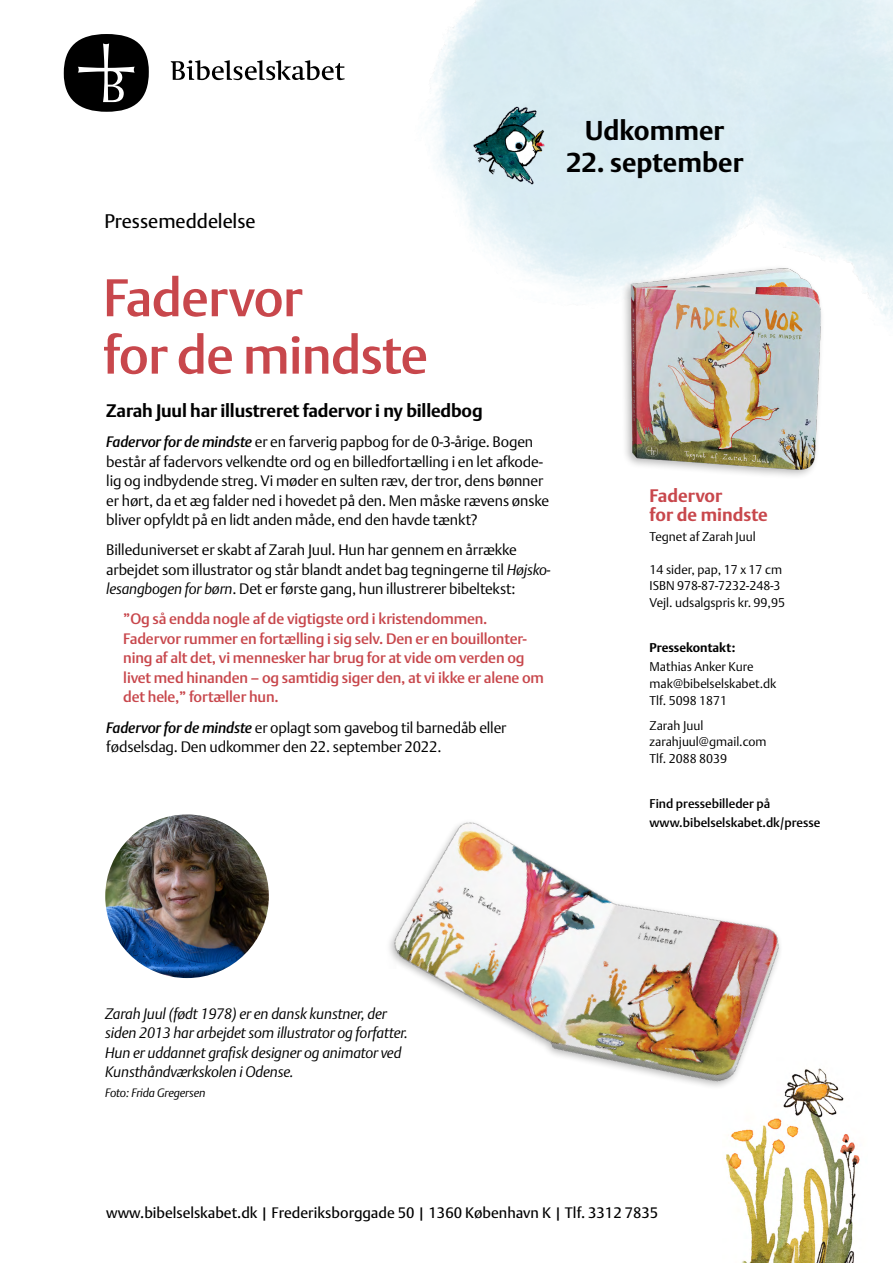
<style>
.page{position:relative;width:893px;height:1263px;background:#fff}
.page>*{position:absolute;margin:0;border:0;box-sizing:border-box;transform-origin:0 0}
.t1{font:500 52.35px "DTL Argo TOT";letter-spacing:-.015em;color:#c8474c}
.t2{font:700 27px "DTL Argo TOT";color:#000}
.t3{font:19.5px "DTL Argo TOT";color:#000}
.Brød{font:700 18px "DTL Argo TOT";letter-spacing:-.01em;color:#000}
.Specs{font:700 18px/19.5px "DTL Argo TOT";color:#c8474c}
.Brød-2{font:300 15px/19.5px "DTL Argo TOT";letter-spacing:-.01em;color:#000}
.Brød-3{font:500 15px/19.5px "DTL Argo TOT";letter-spacing:-.01em;color:#c8474c}
.t4{font:italic 300 15px/19.5px "DTL Argo TOT";letter-spacing:-.01em;color:#000}
.t5{font:15px "DTL Argo TOT";color:#000}
.Specs-2{font:300 12.6px/16.8px "DTL Argo TOT";color:#000}
.t6{font:500 12.6px/18.1px "DTL Argo TOT";color:#000}
.t7{font:700 12.6px "DTL Argo TOT";color:#000}
.t8{font:italic 300 12px "DTL Argo TOT";letter-spacing:-.01em;color:#000}
.s1{font-weight:500;font-style:italic}
.s2{font-style:italic}
</style>
<div class="page">
<svg style="left:171px;top:60px;width:174px;height:20px"></svg>
<div style="left:64px;top:34px;width:85px;height:78px;background:#000;border-radius:50%"></div>
<svg style="left:78px;top:43px;width:57px;height:59px"></svg>
<img style="left:742px;top:1237px;width:113px;height:26px">
<img style="left:612px;top:256px;width:231px;height:222px">
<img style="left:105px;top:814px;width:164px;height:164px;border-radius:82px">
<img style="left:389px;top:822px;width:471px;height:415px">
<img style="left:440px;top:66px;width:162px;height:153px">
<p class="t3" style="left:104px;top:209px;width:153px">Pressemeddelelse</p>
<p class="t2" style="left:585px;top:115px;width:141px">Udkommer</p>
<p class="t2" style="left:566px;top:146px;width:179px">22. september</p>
<p class="t1" style="left:103px;top:266px;width:201px">Fadervor</p>
<p class="t1" style="left:103px;top:324px;width:327px">for de mindste</p>
<p class="Brød" style="left:106px;top:400px;width:378px">Zarah Juul har illustreret fadervor i ny billedbog</p>
<p class="Brød-2" style="left:106px;top:432px;width:444px"><span class="s1">Fadervor for de mindste</span> er en farverig papbog for de 0-3-årige. Bogen består af fadervors velkendte ord og en billedfortælling i en let afkode&shy;lig og indbydende streg. Vi møder en sulten ræv, der tror, dens bønner er hørt, da et æg falder ned i hovedet på den. Men måske rævens ønske bliver opfyldt på en lidt anden måde, end den havde tænkt?</p>
<p class="Brød-2" style="left:106px;top:540px;width:446px">Billeduniverset er skabt af Zarah Juul. Hun har gennem en årrække arbejdet som illustrator og står blandt andet bag tegningerne til <span class="s2">Højsko&shy;lesangbogen for børn</span>. Det er første gang, hun illustrerer bibeltekst:</p>
<p class="Brød-3" style="left:123px;top:609px;width:422px">”Og så endda nogle af de vigtigste ord i kristendommen.<br>Fadervor rummer en fortælling i sig selv. Den er en bouillonter&shy;ning af alt det, vi mennesker har brug for at vide om verden og livet med hinanden – og samtidig siger den, at vi ikke er alene om det hele,” fortæller hun.</p>
<p class="Brød-2" style="left:106px;top:718px;width:402px"><span class="s1">Fadervor for de mindste</span> er oplagt som gavebog til barnedåb eller fødselsdag. Den udkommer den 22. september 2022.</p>
<p class="Specs" style="left:649px;top:486px;width:120px">Fadervor<br>for de mindste</p>
<p class="Specs-2" style="left:649px;top:529px;width:108px">Tegnet af Zarah Juul</p>
<p class="Specs-2" style="left:649px;top:561px;width:137px">14 sider, pap, 17 x 17 cm<br>ISBN 978-87-7232-248-3<br>Vejl. udsalgspris kr. 99,95</p>
<p class="t7" style="left:649px;top:640px;width:87px">Pressekontakt:</p>
<p class="Specs-2" style="left:649px;top:659px;width:128px">Mathias Anker Kure mak@bibelselskabet.dk<br>Tlf. 5098 1871</p>
<p class="Specs-2" style="left:649px;top:717px;width:118px">Zarah Juul zarahjuul@gmail.com<br>Tlf. 2088 8039</p>
<p class="t6" style="left:649px;top:795px;width:172px">Find pressebilleder på www.bibelselskabet.dk/presse</p>
<p class="t4" style="left:105px;top:1003px;width:304px">Zarah Juul (født 1978) er en dansk kunstner, der siden 2013 har arbejdet som illustrator og forfatter.<br>Hun er uddannet grafisk designer og animator ved Kunsthåndværkskolen i Odense.</p>
<p class="t8" style="left:105px;top:1085px;width:102px">Foto: Frida Gregersen</p>
<p class="t5" style="left:106px;top:1203px;width:553px">www.bibelselskabet.dk | Frederiksborggade 50 | 1360 København K | Tlf. 3312 7835</p>
</div>
